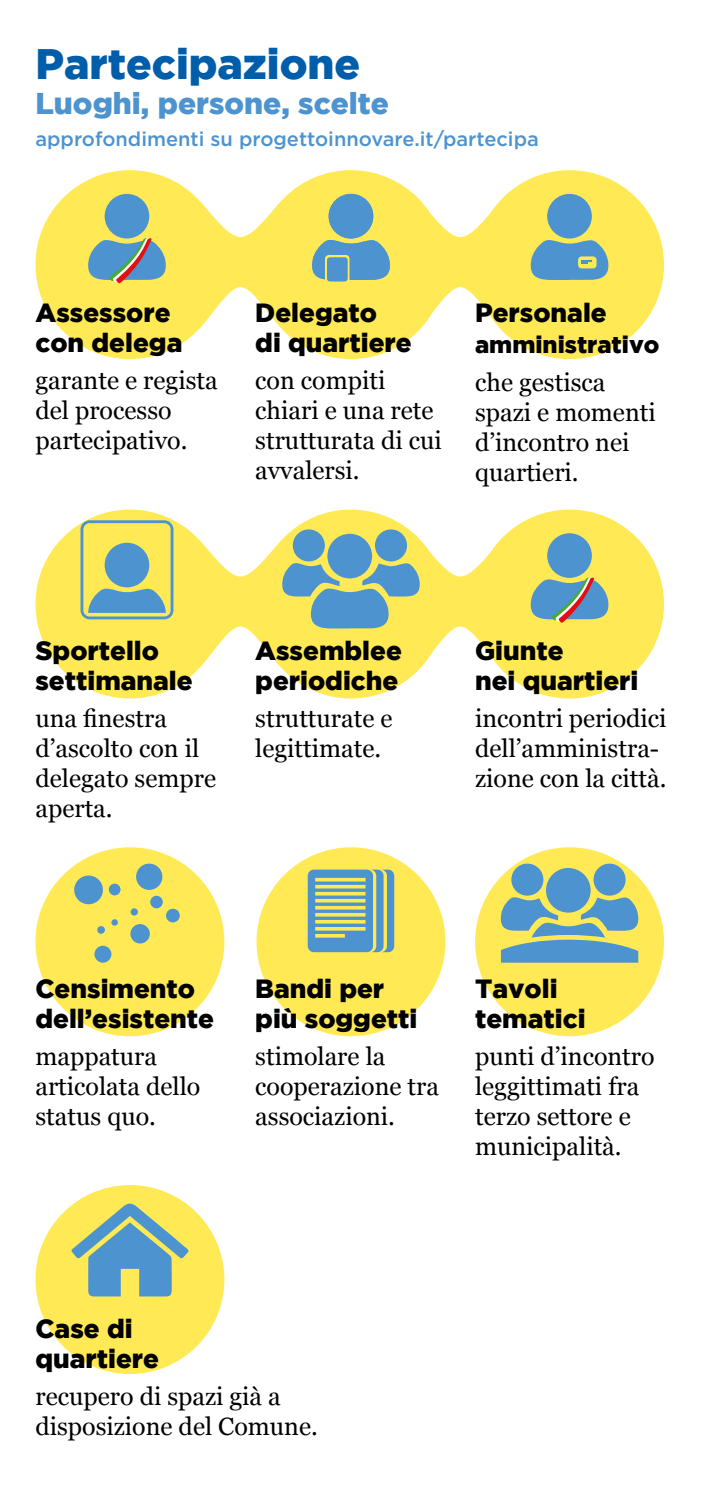
<style>
.page{position:relative;width:702px;height:1489px;background:#fff}
.page>*{position:absolute;margin:0;border:0;box-sizing:border-box;transform-origin:0 0}
.t1{font:900 42.5px "Gotham";color:#005da9}
.t2{font:900 30px "Gotham";color:#4c93d0}
.t3{font:900 26.25px/30px "Gotham";color:#000}
.t4{font:25px/30px "Georgia";color:#000}
.t5{font:900 23.75px "Gotham";color:#000}
.t6{font:500 20px "Gotham";color:#4c93d0}
</style>
<div class="page">
<svg style="left:200px;top:201px;width:77px;height:127px"></svg>
<svg style="left:421px;top:201px;width:78px;height:127px"></svg>
<div style="left:256px;top:847px;width:189px;height:189px;background:#ffea55;border-radius:50%"></div>
<div style="left:256px;top:509px;width:189px;height:189px;background:#ffea55;border-radius:50%"></div>
<div style="left:475px;top:847px;width:189px;height:189px;background:#ffea55;border-radius:50%"></div>
<div style="left:475px;top:509px;width:189px;height:189px;background:#ffea55;border-radius:50%"></div>
<div style="left:35px;top:847px;width:189px;height:189px;background:#ffea55;border-radius:50%"></div>
<div style="left:35px;top:509px;width:189px;height:189px;background:#ffea55;border-radius:50%"></div>
<div style="left:475px;top:170px;width:189px;height:189px;background:#ffea55;border-radius:50%"></div>
<div style="left:256px;top:170px;width:189px;height:189px;background:#ffea55;border-radius:50%"></div>
<div style="left:35px;top:170px;width:189px;height:189px;background:#ffea55;border-radius:50%"></div>
<div style="left:35px;top:1184px;width:189px;height:189px;background:#ffea55;border-radius:50%"></div>
<svg style="left:72px;top:1202px;width:116px;height:94px"></svg>
<svg style="left:80px;top:520px;width:93px;height:99px"></svg>
<svg style="left:327px;top:533px;width:45px;height:45px"></svg>
<svg style="left:200px;top:541px;width:299px;height:126px"></svg>
<div style="left:293px;top:529px;width:32px;height:32px;background:#4c93d0;border-radius:50%"></div>
<div style="left:375px;top:529px;width:32px;height:32px;background:#4c93d0;border-radius:50%"></div>
<div style="left:547px;top:533px;width:45px;height:45px;background:#4c93d0;border-radius:50%"></div>
<svg style="left:530px;top:577px;width:78px;height:46px"></svg>
<div style="left:105px;top:194px;width:44px;height:44px;background:#4c93d0;border-radius:50%"></div>
<svg style="left:88px;top:238px;width:78px;height:46px"></svg>
<div style="left:547px;top:194px;width:45px;height:44px;background:#4c93d0;border-radius:50%"></div>
<svg style="left:530px;top:240px;width:78px;height:40px"></svg>
<div style="left:328px;top:194px;width:45px;height:44px;background:#4c93d0;border-radius:50%"></div>
<div style="left:327px;top:257px;width:20px;height:24px;background:#4c93d0;border-radius:3px"></div>
<svg style="left:312px;top:240px;width:78px;height:40px"></svg>
<div style="left:546px;top:867px;width:44px;height:45px;background:#4c93d0;border-radius:50%"></div>
<div style="left:511px;top:863px;width:32px;height:32px;background:#4c93d0;border-radius:50%"></div>
<div style="left:593px;top:863px;width:32px;height:32px;background:#4c93d0;border-radius:50%"></div>
<svg style="left:500px;top:897px;width:138px;height:65px"></svg>
<svg style="left:308px;top:869px;width:86px;height:83px"></svg>
<div style="left:109px;top:883px;width:11px;height:12px;background:#4c93d0;border-radius:50%"></div>
<div style="left:166px;top:908px;width:14px;height:14px;background:#4c93d0;border-radius:50%"></div>
<div style="left:136px;top:863px;width:26px;height:26px;background:#4c93d0;border-radius:50%"></div>
<div style="left:131px;top:908px;width:7px;height:7px;background:#4c93d0;border-radius:50%"></div>
<div style="left:150px;top:895px;width:13px;height:13px;background:#4c93d0;border-radius:50%"></div>
<div style="left:97px;top:926px;width:8px;height:7px;background:#4c93d0;border-radius:50%"></div>
<div style="left:130px;top:924px;width:20px;height:19px;background:#4c93d0;border-radius:50%"></div>
<div style="left:74px;top:875px;width:29px;height:29px;background:#4c93d0;border-radius:50%"></div>
<div style="left:111px;top:919px;width:7px;height:6px;background:#4c93d0;border-radius:50%"></div>
<div style="left:94px;top:945px;width:17px;height:17px;background:#4c93d0;border-radius:50%"></div>
<h1 class="t1" style="left:35px;top:39px;width:326px">Partecipazione</h1>
<p class="t2" style="left:35px;top:86px;width:355px">Luoghi, persone, scelte</p>
<p class="t6" style="left:35px;top:125px;width:505px">approfondimenti su progettoinnovare.it/partecipa</p>
<p class="t3" style="left:35px;top:297px;width:148px">Assessore con delega</p>
<p class="t4" style="left:35px;top:364px;width:184px">garante e regista del processo partecipativo.</p>
<p class="t3" style="left:255px;top:297px;width:158px">Delegato<br>di quartiere</p>
<p class="t4" style="left:255px;top:364px;width:188px">con compiti chiari e una rete strutturata di cui avvalersi.</p>
<p class="t3" style="left:475px;top:297px;width:133px">Personale</p>
<p class="t5" style="left:475px;top:331px;width:186px">amministrativo</p>
<p class="t4" style="left:475px;top:366px;width:182px">che gestisca spazi e momenti d’incontro nei quartieri.</p>
<p class="t3" style="left:35px;top:634px;width:159px">Sportello settimanale</p>
<p class="t4" style="left:35px;top:702px;width:182px">una finestra d’ascolto con il delegato sempre aperta.</p>
<p class="t3" style="left:255px;top:634px;width:148px">Assemblee periodiche</p>
<p class="t4" style="left:255px;top:702px;width:139px">strutturate e legittimate.</p>
<p class="t3" style="left:475px;top:634px;width:165px">Giunte<br>nei quartieri</p>
<p class="t4" style="left:475px;top:702px;width:193px">incontri periodici dell’amministra&shy;zione con la città.</p>
<p class="t3" style="left:35px;top:973px;width:180px">Censimento dell’esistente</p>
<p class="t4" style="left:35px;top:1040px;width:166px">mappatura articolata dello status quo.</p>
<p class="t3" style="left:255px;top:973px;width:164px">Bandi per più soggetti</p>
<p class="t4" style="left:255px;top:1040px;width:185px">stimolare la cooperazione tra associazioni.</p>
<p class="t3" style="left:475px;top:973px;width:112px">Tavoli tematici</p>
<p class="t4" style="left:475px;top:1040px;width:181px">punti d’incontro leggittimati fra terzo settore e municipalità.</p>
<p class="t3" style="left:35px;top:1312px;width:125px">Case di quartiere</p>
<p class="t4" style="left:35px;top:1379px;width:284px">recupero di spazi già a disposizione del Comune.</p>
</div>
